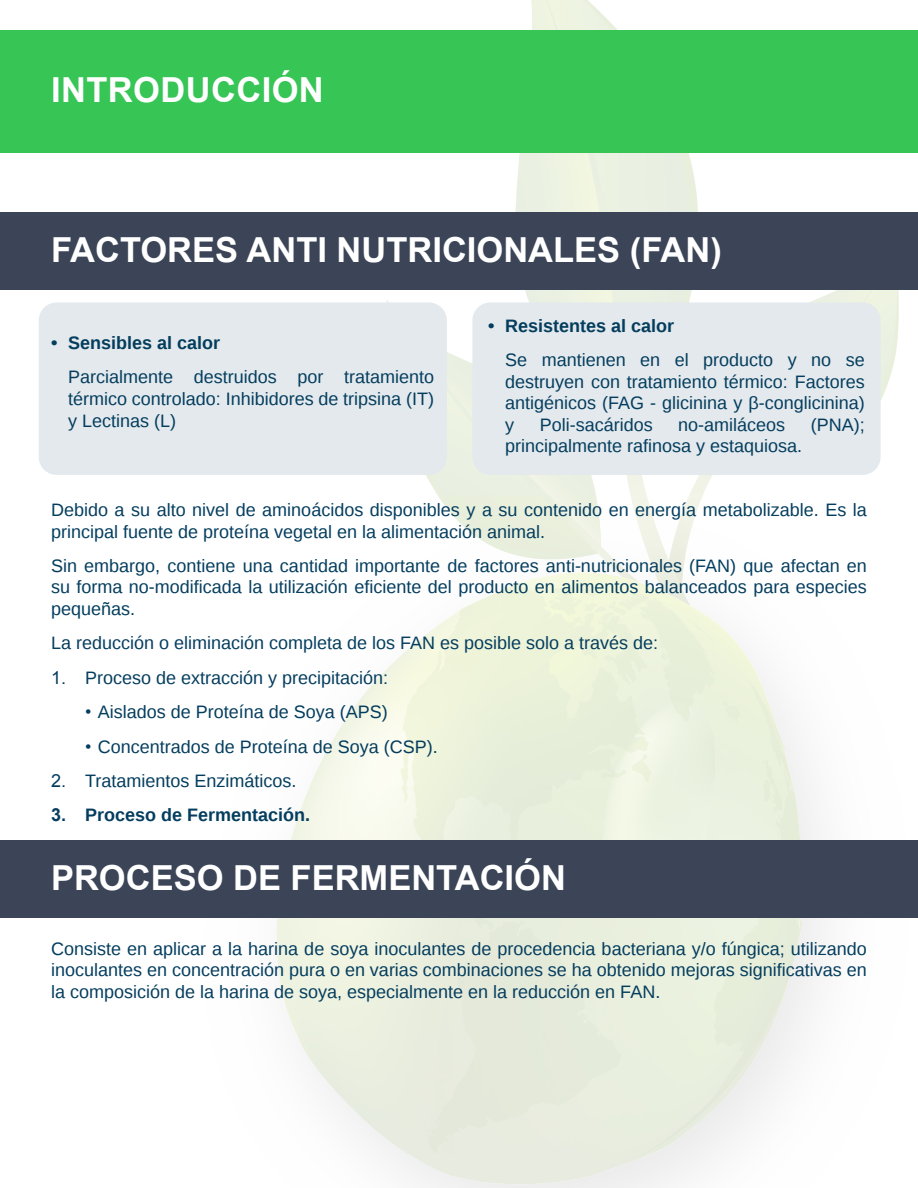
<style>
.page{position:relative;width:918px;height:1188px;background:#fff}
.page>*{position:absolute;margin:0;border:0;box-sizing:border-box;transform-origin:0 0}
.Paragraph{font:700 34.5px "Arial";color:#fff}
.Paragraph-2{font:18px/21.6px "Liberation Sans";color:#043d5e;text-align:justify}
.t1{font:700 18px "Liberation Sans";color:#043d5e}
.s1{font-family:"Arial"}
</style>
<div class="page">
<svg style="left:883px;top:290px;width:13px;height:105px"></svg>
<svg style="left:647px;top:30px;width:87px;height:272px"></svg>
<svg style="left:387px;top:300px;width:145px;height:196px"></svg>
<svg style="left:512px;top:0;width:20px;height:302px"></svg>
<svg style="left:689px;top:290px;width:194px;height:206px"></svg>
<svg style="left:532px;top:0;width:115px;height:496px;background:#eef3e5"></svg>
<img style="left:438px;top:496px;width:102px;height:63px">
<img style="left:445px;top:496px;width:95px;height:58px">
<img style="left:690px;top:496px;width:12px;height:37px">
<img style="left:631px;top:496px;width:59px;height:76px">
<div style="left:633px;top:704px;width:83px;height:136px;background:#ecf2e1"></div>
<img style="left:673px;top:703px;width:19px;height:19px">
<img style="left:633px;top:754px;width:19px;height:28px">
<img style="left:633px;top:593px;width:16px;height:17px">
<img style="left:783px;top:762px;width:8px;height:12px">
<img style="left:499px;top:582px;width:23px;height:3px">
<img style="left:401px;top:585px;width:232px;height:345px">
<img style="left:613px;top:728px;width:36px;height:50px">
<img style="left:748px;top:679px;width:38px;height:83px">
<img style="left:799px;top:918px;width:4px;height:42px">
<img style="left:802px;top:787px;width:1px;height:53px">
<img style="left:766px;top:774px;width:36px;height:66px">
<img style="left:781px;top:739px;width:7px;height:18px">
<svg style="left:793px;top:952px;width:3px;height:14px"></svg>
<img style="left:738px;top:1058px;width:12px;height:16px">
<img style="left:673px;top:1126px;width:15px;height:11px">
<div style="left:429px;top:921px;width:90px;height:233px;background:#e4eada"></div>
<svg style="left:675px;top:608px;width:23px;height:18px"></svg>
<svg style="left:778px;top:761px;width:3px;height:5px"></svg>
<svg style="left:581px;top:587px;width:42px;height:25px"></svg>
<div style="left:39px;top:302px;width:408px;height:173px;background:#e3e9ec;border-radius:18px"></div>
<div style="left:472px;top:302px;width:409px;height:173px;background:#e3e9ec;border-radius:18px"></div>
<div style="left:0;top:31px;width:918px;height:122px;background:#37c556"></div>
<div style="left:0;top:212px;width:918px;height:78px;background:#3b4557"></div>
<div style="left:0;top:840px;width:918px;height:78px;background:#3b4557"></div>
<p class="Paragraph" style="left:51px;top:67px;width:274px">INTRODUCCIÓN</p>
<p class="Paragraph" style="left:51px;top:228px;width:672px">FACTORES ANTI NUTRICIONALES (FAN)</p>
<p class="t1" style="left:51px;top:331px;width:171px"><span class="s1">•</span> Sensibles al calor</p>
<p class="Paragraph-2" style="left:68px;top:367px;width:368px">Parcialmente destruidos por tratamiento térmico controlado: Inhibidores de tripsina (IT) y Lectinas (L)</p>
<p class="t1" style="left:488px;top:313px;width:188px"><span class="s1">•</span> Resistentes al calor</p>
<p class="Paragraph-2" style="left:505px;top:350px;width:361px">Se mantienen en el producto y no se destruyen con tratamiento térmico: Factores antigénicos (FAG - glicinina y β-conglicinina) y</p>
<p class="Paragraph-2" style="left:540px;top:415px;width:115px">Poli-sacáridos</p>
<p class="Paragraph-2" style="left:678px;top:415px;width:109px">no-amiláceos</p>
<p class="Paragraph-2" style="left:811px;top:415px;width:55px">(PNA);</p>
<p class="Paragraph-2" style="left:505px;top:436px;width:299px">principalmente rafinosa y estaquiosa.</p>
<p class="Paragraph-2" style="left:51px;top:500px;width:817px">Debido a su alto nivel de aminoácidos disponibles y a su contenido en energía metabolizable. Es la principal fuente de proteína vegetal en la alimentación animal.</p>
<p class="Paragraph-2" style="left:51px;top:556px;width:817px">Sin embargo, contiene una cantidad importante de factores anti-nutricionales (FAN) que afectan en su forma no-modificada la utilización eficiente del producto en alimentos balanceados para especies pequeñas.</p>
<p class="Paragraph-2" style="left:51px;top:633px;width:609px">La reducción o eliminación completa de los FAN es posible solo a través de:</p>
<p class="Paragraph-2" style="left:51px;top:668px;width:339px"><span class="s1">1.</span> Proceso de extracción y precipitación:</p>
<p class="Paragraph-2" style="left:85px;top:702px;width:304px"><span class="s1">•</span> Aislados de Proteína de Soya (APS)</p>
<p class="Paragraph-2" style="left:85px;top:736px;width:354px"><span class="s1">•</span> Concentrados de Proteína de Soya (CSP).</p>
<p class="Paragraph-2" style="left:51px;top:771px;width:247px"><span class="s1">2.</span> Tratamientos Enzimáticos.</p>
<p class="t1" style="left:51px;top:803px;width:261px"><span class="s1">3.</span> Proceso de Fermentación.</p>
<p class="Paragraph" style="left:51px;top:855px;width:516px">PROCESO DE FERMENTACIÓN</p>
<p class="Paragraph-2" style="left:51px;top:939px;width:817px">Consiste en aplicar a la harina de soya inoculantes de procedencia bacteriana y/o fúngica; utilizando inoculantes en concentración pura o en varias combinaciones se ha obtenido mejoras significativas en la composición de la harina de soya, especialmente en la reducción en FAN.</p>
</div>
